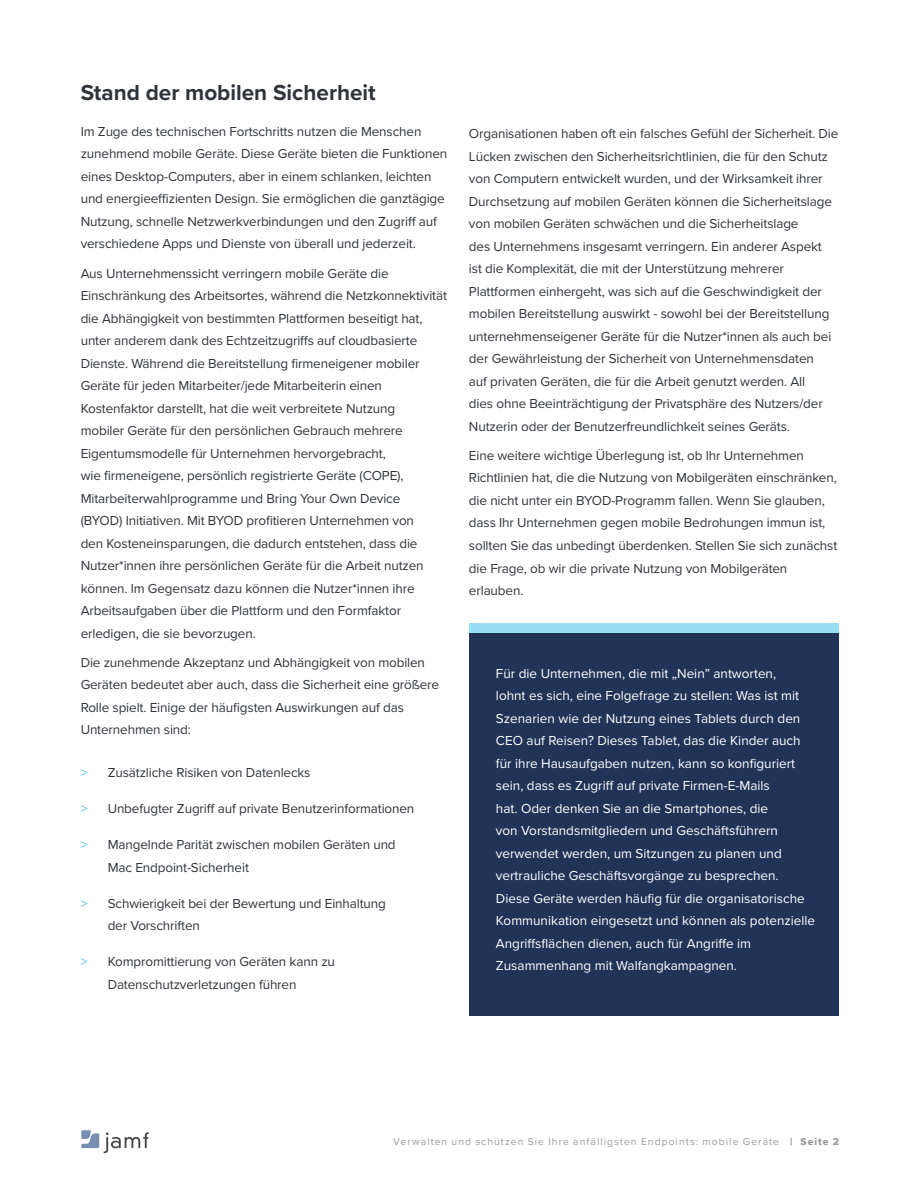
<style>
.page{position:relative;width:918px;height:1188px;background:#fff}
.page>*{position:absolute;margin:0;border:0;box-sizing:border-box;transform-origin:0 0}
.t1{font:700 22.5px "Proxima Nova";color:#2f343a}
.t2{font:13.5px/22.5px "Proxima Nova";letter-spacing:-.01em;color:#2f343a}
.t3{font:13.5px/22.5px "Proxima Nova";color:#fff}
.t4{font:10.35px "Proxima Nova";letter-spacing:.1em;color:#979a9d}
.s1{color:#4fc0e8}
.s2{font-family:"Proxima Nova Extrabld"}
</style>
<div class="page">
<div style="left:469px;top:623px;width:370px;height:136px;background:#97e0f3"></div>
<div style="left:469px;top:633px;width:370px;height:382px;background:#213458"></div>
<svg style="left:81px;top:1130px;width:67px;height:23px"></svg>
<h1 class="t1" style="left:81px;top:76px;width:297px">Stand der mobilen Sicherheit</h1>
<p class="t2" style="left:81px;top:120px;width:368px">Im Zuge des technischen Fortschritts nutzen die Menschen zunehmend mobile Geräte. Diese Geräte bieten die Funktionen eines Desktop-Computers, aber in einem schlanken, leichten und energieeffizienten Design. Sie ermöglichen die ganztägige Nutzung, schnelle Netzwerkverbindungen und den Zugriff auf verschiedene Apps und Dienste von überall und jederzeit.</p>
<p class="t2" style="left:81px;top:261px;width:368px">Aus Unternehmenssicht verringern mobile Geräte die Einschränkung des Arbeitsortes, während die Netzkonnektivität die Abhängigkeit von bestimmten Plattformen beseitigt hat, unter anderem dank des Echtzeitzugriffs auf cloudbasierte Dienste. Während die Bereitstellung firmeneigener mobiler Geräte für jeden Mitarbeiter/jede Mitarbeiterin einen Kostenfaktor darstellt, hat die weit verbreitete Nutzung<br>mobiler Geräte für den persönlichen Gebrauch mehrere Eigentumsmodelle für Unternehmen hervorgebracht,<br>wie firmeneigene, persönlich registrierte Geräte (COPE), Mitarbeiterwahlprogramme und Bring Your Own Device<br>(BYOD) Initiativen. Mit BYOD profitieren Unternehmen von<br>den Kosteneinsparungen, die dadurch entstehen, dass die Nutzer*innen ihre persönlichen Geräte für die Arbeit nutzen können. Im Gegensatz dazu können die Nutzer*innen ihre Arbeitsaufgaben über die Plattform und den Formfaktor erledigen, die sie bevorzugen.</p>
<p class="t2" style="left:81px;top:651px;width:360px">Die zunehmende Akzeptanz und Abhängigkeit von mobilen Geräten bedeutet aber auch, dass die Sicherheit eine größere Rolle spielt. Einige der häufigsten Auswirkungen auf das Unternehmen sind:</p>
<p class="t2" style="left:81px;top:761px;width:231px"><span class="s1">&gt;</span> Zusätzliche Risiken von Datenlecks</p>
<p class="t2" style="left:81px;top:797px;width:335px"><span class="s1">&gt;</span> Unbefugter Zugriff auf private Benutzerinformationen</p>
<p class="t2" style="left:108px;top:833px;width:290px;text-indent:-27px"><span class="s1">&gt;</span> Mangelnde Parität zwischen mobilen Geräten und<br>Mac Endpoint-Sicherheit</p>
<p class="t2" style="left:108px;top:891px;width:280px;text-indent:-27px"><span class="s1">&gt;</span> Schwierigkeit bei der Bewertung und Einhaltung der Vorschriften</p>
<p class="t2" style="left:108px;top:950px;width:229px;text-indent:-27px"><span class="s1">&gt;</span> Kompromittierung von Geräten kann zu<br>Datenschutzverletzungen führen</p>
<p class="t2" style="left:469px;top:122px;width:371px">Organisationen haben oft ein falsches Gefühl der Sicherheit. Die Lücken zwischen den Sicherheitsrichtlinien, die für den Schutz von Computern entwickelt wurden, und der Wirksamkeit ihrer Durchsetzung auf mobilen Geräten können die Sicherheitslage von mobilen Geräten schwächen und die Sicherheitslage<br>des Unternehmens insgesamt verringern. Ein anderer Aspekt<br>ist die Komplexität, die mit der Unterstützung mehrerer Plattformen einhergeht, was sich auf die Geschwindigkeit der mobilen Bereitstellung auswirkt - sowohl bei der Bereitstellung unternehmenseigener Geräte für die Nutzer*innen als auch bei der Gewährleistung der Sicherheit von Unternehmensdaten<br>auf privaten Geräten, die für die Arbeit genutzt werden. All<br>dies ohne Beeinträchtigung der Privatsphäre des Nutzers/der Nutzerin oder der Benutzerfreundlichkeit seines Geräts.</p>
<p class="t2" style="left:469px;top:444px;width:370px">Eine weitere wichtige Überlegung ist, ob Ihr Unternehmen Richtlinien hat, die die Nutzung von Mobilgeräten einschränken, die nicht unter ein BYOD-Programm fallen. Wenn Sie glauben, dass Ihr Unternehmen gegen mobile Bedrohungen immun ist, sollten Sie das unbedingt überdenken. Stellen Sie sich zunächst die Frage, ob wir die private Nutzung von Mobilgeräten erlauben.</p>
<p class="t3" style="left:496px;top:661px;width:321px">Für die Unternehmen, die mit „Nein” antworten,<br>lohnt es sich, eine Folgefrage zu stellen: Was ist mit Szenarien wie der Nutzung eines Tablets durch den CEO auf Reisen? Dieses Tablet, das die Kinder auch für ihre Hausaufgaben nutzen, kann so konfiguriert sein, dass es Zugriff auf private Firmen-E-Mails<br>hat. Oder denken Sie an die Smartphones, die<br>von Vorstandsmitgliedern und Geschäftsführern verwendet werden, um Sitzungen zu planen und vertrauliche Geschäftsvorgänge zu besprechen.<br>Diese Geräte werden häufig für die organisatorische Kommunikation eingesetzt und können als potenzielle Angriffsflächen dienen, auch für Angriffe im Zusammenhang mit Walfangkampagnen.</p>
<p class="t4" style="left:393px;top:1134px;width:447px">Verwalten und schützen Sie Ihre anfälligsten Endpoints: mobile Geräte <span class="s2">| Seite 2</span></p>
</div>
